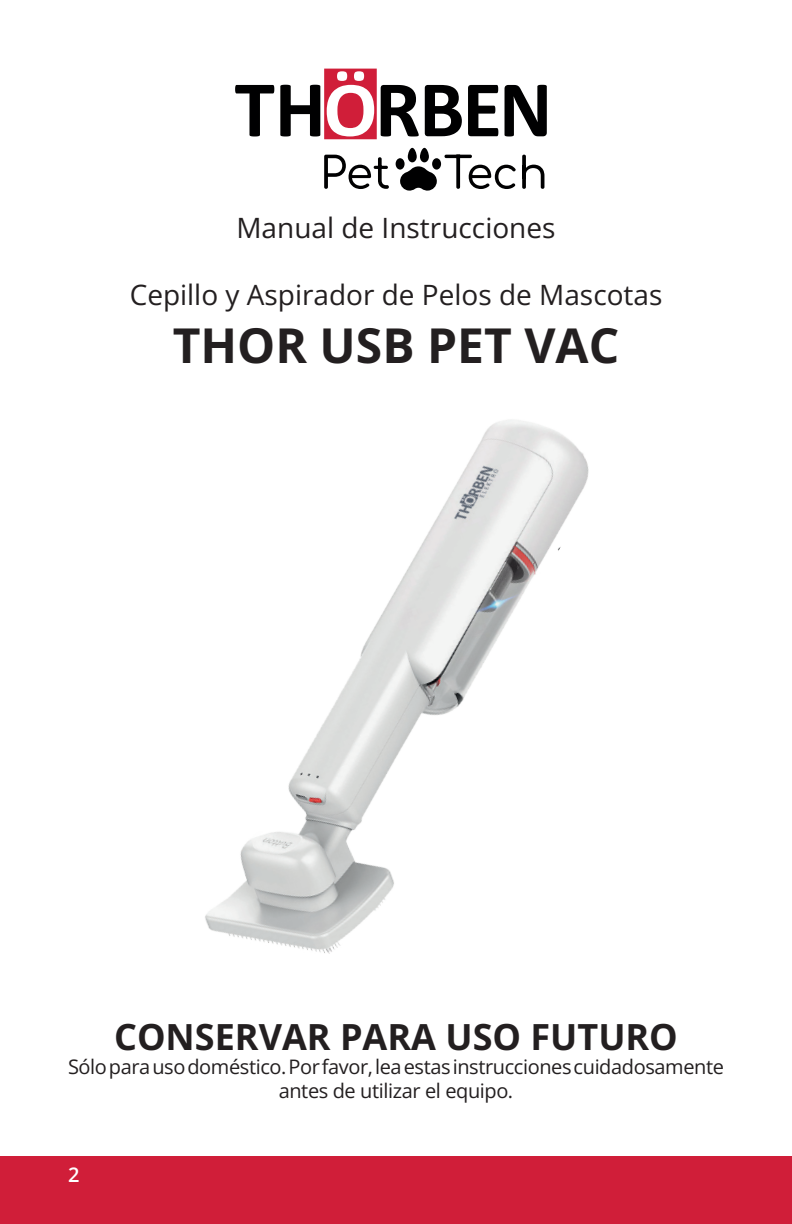
<style>
.page{position:relative;width:792px;height:1224px;background:#fff}
.page>*{position:absolute;margin:0;border:0;box-sizing:border-box;transform-origin:0 0}
.t1{font:700 48px "Open Sans";color:#231f20}
.t2{font:700 36px "Open Sans";color:#231f20}
.t3{font:28px "Open Sans";color:#231f20}
.t4{font:20px/24px "Open Sans";letter-spacing:-.02em;color:#231f20;text-align:center}
.t5{font:600 20px "Open Sans";color:#fff}
</style>
<div class="page">
<div style="left:0;top:1156px;width:792px;height:68px;background:#d01e39"></div>
<img style="left:205px;top:420px;width:384px;height:534px">
<div style="left:396px;top:158px;width:9px;height:12px;background:#000001;border-radius:50%"></div>
<svg style="left:400px;top:148px;width:37px;height:43px"></svg>
<div style="left:432px;top:158px;width:9px;height:12px;background:#000001;border-radius:50%"></div>
<svg style="left:324px;top:155px;width:65px;height:34px"></svg>
<svg style="left:445px;top:155px;width:71px;height:34px"></svg>
<svg style="left:522px;top:155px;width:22px;height:34px"></svg>
<svg style="left:235px;top:85px;width:39px;height:51px"></svg>
<svg style="left:425px;top:85px;width:37px;height:51px"></svg>
<svg style="left:468px;top:85px;width:30px;height:51px"></svg>
<svg style="left:505px;top:85px;width:42px;height:51px"></svg>
<svg style="left:280px;top:69px;width:139px;height:70px"></svg>
<h3 class="t3" style="left:236px;top:209px;width:321px">Manual de Instrucciones</h3>
<h3 class="t3" style="left:130px;top:276px;width:534px">Cepillo y Aspirador de Pelos de Mascotas</h3>
<h1 class="t1" style="left:173px;top:312px;width:448px">THOR USB PET VAC</h1>
<h2 class="t2" style="left:114px;top:1011px;width:565px">CONSERVAR PARA USO FUTURO</h2>
<p class="t4" style="left:68px;top:1054px;width:657px">Sólo para uso doméstico. Por favor, lea estas instrucciones cuidadosamente antes de utilizar el equipo.</p>
<p class="t5" style="left:68px;top:1161px;width:13px">2</p>
</div>
